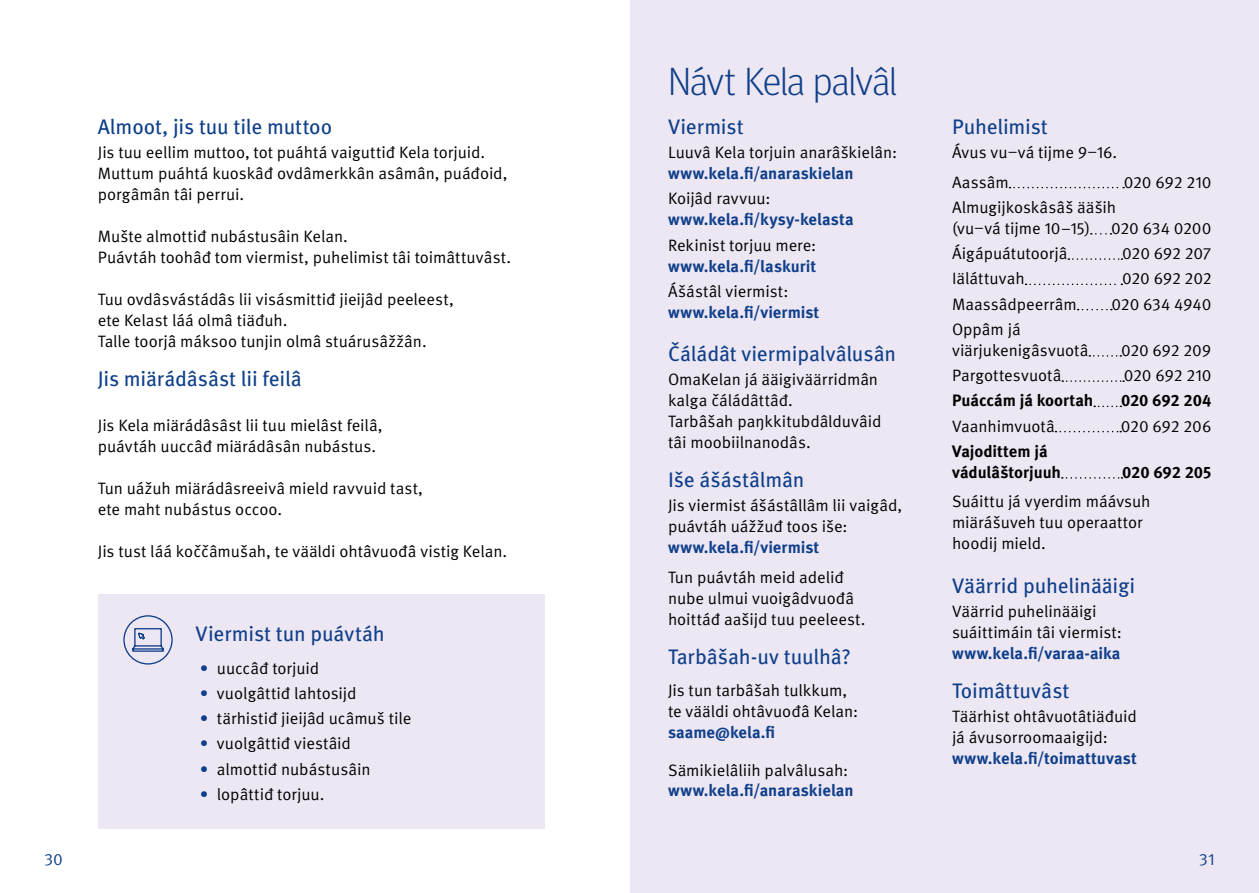
<style>
.page{position:relative;width:1259px;height:893px;background:#fff}
.page>*{position:absolute;margin:0;border:0;box-sizing:border-box;transform-origin:0 0}
.t1{font:300 39px "Meta Headline Pro";letter-spacing:-.005em;color:#0f3f8a}
.H2_otsikko{font:21px "Meta Pro";letter-spacing:-.005em;color:#0f3f8a}
.Body_copy{font:16.5px/21px "Meta Pro Norm";letter-spacing:-.005em;color:#000}
.t2{font:700 16.5px "Meta Pro";letter-spacing:.005em;color:#0f3f8a}
.t3{font:700 16.5px/21px "Meta Pro";letter-spacing:-.005em;color:#000}
.t4{font:16.5px "Meta Pro Norm";color:#0f3f8a}
.s1{color:#0f3f8a}
</style>
<div class="page">
<div style="left:630px;top:0;width:629px;height:893px;background:#ede7f3"></div>
<div style="left:98px;top:594px;width:446px;height:235px;background:#ede7f3"></div>
<svg style="left:123px;top:615px;width:50px;height:50px"></svg>
<svg style="left:1009px;top:187px;width:115px;height:1px"></svg>
<svg style="left:1090px;top:233px;width:21px;height:2px"></svg>
<svg style="left:1068px;top:258px;width:54px;height:2px"></svg>
<svg style="left:1025px;top:284px;width:97px;height:1px"></svg>
<svg style="left:1077px;top:309px;width:34px;height:1px"></svg>
<svg style="left:1089px;top:355px;width:32px;height:2px"></svg>
<svg style="left:1062px;top:380px;width:62px;height:2px"></svg>
<svg style="left:1094px;top:406px;width:27px;height:1px"></svg>
<svg style="left:1055px;top:431px;width:66px;height:1px"></svg>
<svg style="left:1062px;top:477px;width:60px;height:2px"></svg>
<h2 class="H2_otsikko" style="left:98px;top:111px;width:236px">Almoot, jis tuu tile muttoo</h2>
<p class="Body_copy" style="left:98px;top:141px;width:389px">Jis tuu eellim muttoo, tot puáhtá vaiguttiđ Kela torjuid.</p>
<p class="Body_copy" style="left:98px;top:162px;width:411px">Muttum puáhtá kuoskâđ ovdâmerkkân asâmân, puáđoid, porgâmân tâi perrui.</p>
<p class="Body_copy" style="left:98px;top:225px;width:252px">Mušte almottiđ nubástusâin Kelan.</p>
<p class="Body_copy" style="left:98px;top:246px;width:415px">Puávtáh toohâđ tom viermist, puhelimist tâi toimâttuvâst.</p>
<p class="Body_copy" style="left:98px;top:288px;width:357px">Tuu ovdâsvástádâs lii visásmittiđ jieijâd peeleest, ete Kelast láá olmâ tiäđuh.</p>
<p class="Body_copy" style="left:98px;top:330px;width:330px">Talle toorjâ máksoo tunjin olmâ stuárusâžžân.</p>
<h2 class="H2_otsikko" style="left:98px;top:363px;width:205px">Jis miärádâsâst lii feilâ</h2>
<p class="Body_copy" style="left:98px;top:414px;width:286px">Jis Kela miärádâsâst lii tuu mielâst feilâ, puávtáh uuccâđ miärádâsân nubástus.</p>
<p class="Body_copy" style="left:98px;top:477px;width:327px">Tun uážuh miärádâsreeivâ mield ravvuid tast, ete maht nubástus occoo.</p>
<p class="Body_copy" style="left:98px;top:540px;width:411px">Jis tust láá koččâmušah, te vääldi ohtâvuođâ vistig Kelan.</p>
<p class="H2_otsikko" style="left:196px;top:618px;width:190px">Viermist tun puávtáh</p>
<p class="Body_copy" style="left:200px;top:656px;width:121px"><span class="s1">•</span> uuccâđ torjuid</p>
<p class="Body_copy" style="left:200px;top:682px;width:158px"><span class="s1">•</span> vuolgâttiđ lahtosijd</p>
<p class="Body_copy" style="left:200px;top:707px;width:213px"><span class="s1">•</span> tärhistiđ jieijâd ucâmuš tile</p>
<p class="Body_copy" style="left:200px;top:732px;width:153px"><span class="s1">•</span> vuolgâttiđ viestâid</p>
<p class="Body_copy" style="left:200px;top:757px;width:172px"><span class="s1">•</span> almottiđ nubástusâin</p>
<p class="Body_copy" style="left:200px;top:783px;width:126px"><span class="s1">•</span> lopâttiđ torjuu.</p>
<h1 class="t1" style="left:668px;top:53px;width:230px">Návt Kela palvâl</h1>
<p class="H2_otsikko" style="left:668px;top:111px;width:77px">Viermist</p>
<p class="Body_copy" style="left:668px;top:141px;width:231px">Luuvâ Kela torjuin anarâškielân:</p>
<p class="t2" style="left:668px;top:160px;width:187px">www.kela.fi/anaraskielan</p>
<p class="Body_copy" style="left:668px;top:187px;width:104px">Koijâd ravvuu:</p>
<p class="t2" style="left:668px;top:207px;width:187px">www.kela.fi/kysy-kelasta</p>
<p class="Body_copy" style="left:668px;top:233px;width:150px">Rekinist torjuu mere:</p>
<p class="t2" style="left:668px;top:253px;width:150px">www.kela.fi/laskurit</p>
<p class="Body_copy" style="left:668px;top:280px;width:122px">Ášástâl viermist:</p>
<p class="t2" style="left:668px;top:299px;width:153px">www.kela.fi/viermist</p>
<p class="H2_otsikko" style="left:668px;top:338px;width:230px">Čáládât viermipalvâlusân</p>
<p class="Body_copy" style="left:668px;top:368px;width:215px">OmaKelan já ääigiväärridmân kalga čáládâttâđ.<br>Tarbâšah paŋkkitubdâlduvâid tâi moobiilnanodâs.</p>
<p class="H2_otsikko" style="left:668px;top:464px;width:138px">Iše ášástâlmân</p>
<p class="Body_copy" style="left:668px;top:494px;width:236px">Jis viermist ášástâllâm lii vaigâd, puávtáh uážžuđ toos iše:</p>
<p class="t2" style="left:668px;top:534px;width:153px">www.kela.fi/viermist</p>
<p class="Body_copy" style="left:668px;top:565px;width:199px">Tun puávtáh meid adeliđ nube ulmui vuoigâdvuođâ hoittáđ aašijd tuu peeleest.</p>
<p class="H2_otsikko" style="left:668px;top:640px;width:184px">Tarbâšah-uv tuulhâ?</p>
<p class="Body_copy" style="left:668px;top:679px;width:192px">Jis tun tarbâšah tulkkum, te vääldi ohtâvuođâ Kelan:</p>
<p class="t2" style="left:668px;top:719px;width:109px">saame@kela.fi</p>
<p class="Body_copy" style="left:668px;top:759px;width:182px">Sämikielâliih palvâlusah:</p>
<p class="t2" style="left:668px;top:777px;width:187px">www.kela.fi/anaraskielan</p>
<p class="H2_otsikko" style="left:952px;top:111px;width:97px">Puhelimist</p>
<p class="Body_copy" style="left:952px;top:137px;width:167px;line-height:29.5px">Ávus vu–vá tijme 9–16.<br>Aassâm</p>
<p class="Body_copy" style="left:1123px;top:170px;width:89px">020 692 210</p>
<p class="Body_copy" style="left:952px;top:196px;width:166px">Almugijkoskâsâš ääših (vu–vá tijme 10–15)</p>
<p class="Body_copy" style="left:1111px;top:217px;width:102px">020 634 0200</p>
<p class="Body_copy" style="left:952px;top:242px;width:117px">Áigápuátutoorjâ</p>
<p class="Body_copy" style="left:1122px;top:242px;width:91px">020 692 207</p>
<p class="Body_copy" style="left:952px;top:267px;width:74px">Iäláttuvah</p>
<p class="Body_copy" style="left:1122px;top:267px;width:91px">020 692 202</p>
<p class="Body_copy" style="left:952px;top:292px;width:126px">Maassâdpeerrâm</p>
<p class="Body_copy" style="left:1111px;top:292px;width:101px">020 634 4940</p>
<p class="Body_copy" style="left:952px;top:318px;width:138px">Oppâm já viärjukenigâsvuotâ</p>
<p class="Body_copy" style="left:1121px;top:339px;width:92px">020 692 209</p>
<p class="Body_copy" style="left:952px;top:364px;width:111px">Pargottesvuotâ</p>
<p class="Body_copy" style="left:1123px;top:364px;width:89px">020 692 210</p>
<p class="t3" style="left:952px;top:389px;width:143px">Puáccám já koortah</p>
<p class="t3" style="left:1121px;top:389px;width:92px">020 692 204</p>
<p class="Body_copy" style="left:952px;top:414px;width:104px">Vaanhimvuotâ</p>
<p class="Body_copy" style="left:1121px;top:414px;width:92px">020 692 206</p>
<p class="t3" style="left:952px;top:440px;width:111px">Vajodittem já vádulâštorjuuh</p>
<p class="t3" style="left:1122px;top:461px;width:91px">020 692 205</p>
<p class="Body_copy" style="left:952px;top:490px;width:200px">Suáittu já vyerdim máávsuh miärášuveh tuu operaattor hoodij mield.</p>
<p class="H2_otsikko" style="left:952px;top:569px;width:185px">Väärrid puhelinääigi</p>
<p class="Body_copy" style="left:952px;top:599px;width:171px">Väärrid puhelinääigi suáittimáin tâi viermist:</p>
<p class="t2" style="left:952px;top:640px;width:170px">www.kela.fi/varaa-aika</p>
<p class="H2_otsikko" style="left:952px;top:674px;width:119px">Toimâttuvâst</p>
<p class="Body_copy" style="left:952px;top:704px;width:186px">Täärhist ohtâvuotâtiäđuid já ávusorroomaaigijd:</p>
<p class="t2" style="left:952px;top:745px;width:186px">www.kela.fi/toimattuvast</p>
<p class="t4" style="left:44px;top:847px;width:20px">30</p>
<p class="t4" style="left:1199px;top:847px;width:17px">31</p>
</div>
